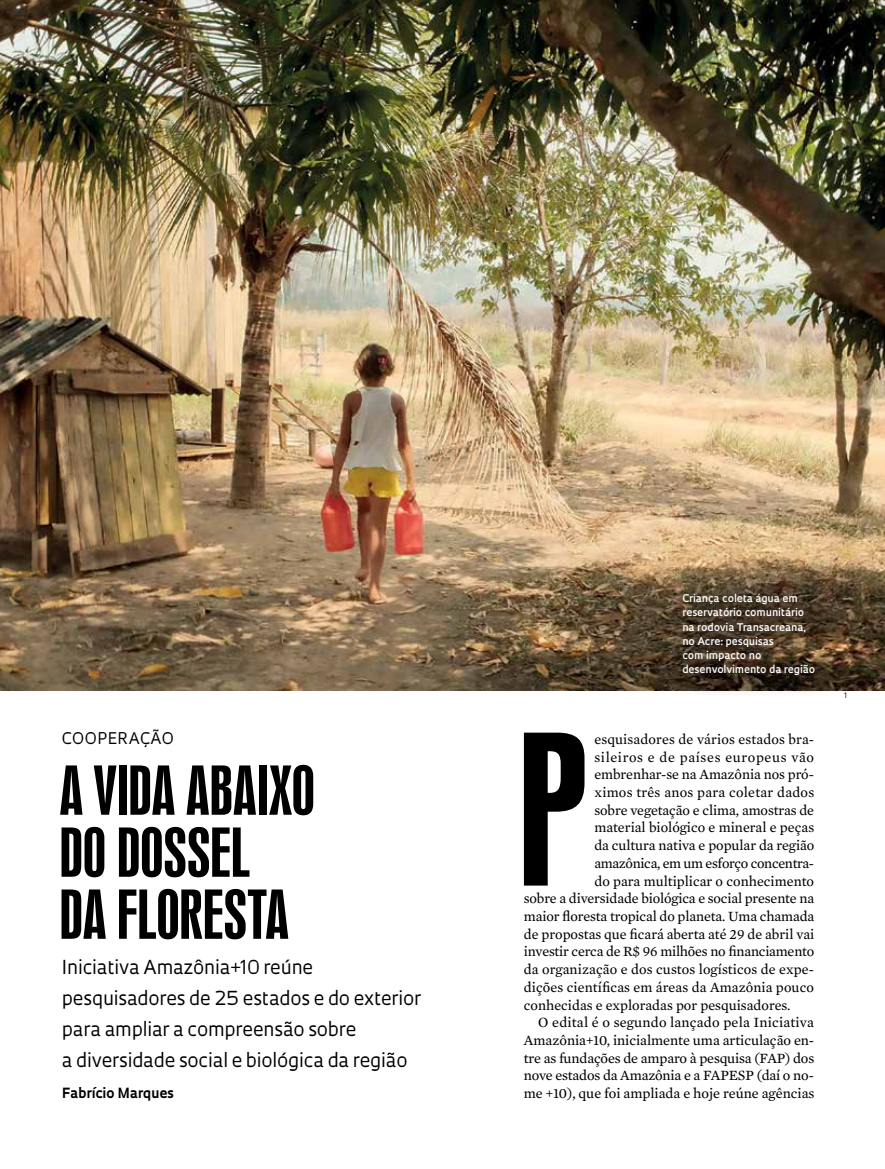
<style>
.page{position:relative;width:885px;height:1169px;background:#fff}
.page>*{position:absolute;margin:0;border:0;box-sizing:border-box;transform-origin:0 0}
.t1{font:195.45px "Swiss 924 BT Regular B";color:#000}
.t2{font:63px/61.9px "Swiss 924 BT Regular B";letter-spacing:-.005em;color:#000}
.t3{font:18.75px/30.9px "Oculum";letter-spacing:-.01em;color:#000}
.t4{font:15.6px "Oculum";letter-spacing:.025em;color:#000}
.t5{font:14.4px "Mercury Text G2";letter-spacing:-.005em;color:#000}
.t6{font:14.4px "Mercury Text G2";letter-spacing:-.025em;color:#000}
.t7{font:14.4px "Mercury Text G2";letter-spacing:.02em;color:#000}
.t8{font:14.4px "Mercury Text G2";letter-spacing:.045em;color:#000}
.t9{font:700 13.65px "Oculum";letter-spacing:-.005em;color:#000}
.t10{font:600 10.35px/14.1px "Oculum";color:#fff}
.t11{font:7.35px "Oculum";color:#000}
</style>
<div class="page">
<img style="left:0;top:0;width:885px;height:690px">
<svg style="left:672px;top:583px;width:166px;height:109px;background:#463726"></svg>
<p class="t4" style="left:62px;top:728px;width:113px">COOPERAÇÃO</p>
<h2 class="t2" style="left:60px;top:760px;width:257px">A VIDA ABAIXO<br>DO DOSSEL<br>DA FLORESTA</h2>
<h3 class="t3" style="left:62px;top:951px;width:361px">Iniciativa Amazônia+10 reúne pesquisadores de 25 estados e do exterior para ampliar a compreensão sobre<br>a diversidade social e biológica da região</h3>
<p class="t9" style="left:62px;top:1083px;width:113px">Fabrício Marques</p>
<p class="t10" style="left:682px;top:591px;width:134px">Criança coleta água em reservatório comunitário na rodovia Transacreana, no Acre: pesquisas<br>com impacto no desenvolvimento da região</p>
<h1 class="t1" style="left:517px;top:693px;width:71px">P</h1>
<p class="t5" style="left:594px;top:728px;width:221px">esquisadores de vários estados bra-</p>
<p class="t8" style="left:594px;top:746px;width:221px">sileiros e de países europeus vão</p>
<p class="t5" style="left:594px;top:764px;width:221px">embrenhar-se na Amazônia nos pró-</p>
<p class="t7" style="left:594px;top:782px;width:221px">ximos três anos para coletar dados</p>
<p class="t5" style="left:594px;top:799px;width:221px">sobre vegetação e clima, amostras de</p>
<p class="t5" style="left:594px;top:817px;width:221px">material biológico e mineral e peças</p>
<p class="t5" style="left:594px;top:835px;width:221px">da cultura nativa e popular da região</p>
<p class="t6" style="left:594px;top:852px;width:221px">amazônica, em um esforço concentra-</p>
<p class="t5" style="left:594px;top:870px;width:221px">do para multiplicar o conhecimento</p>
<p class="t5" style="left:524px;top:888px;width:292px">sobre a diversidade biológica e social presente na</p>
<p class="t5" style="left:524px;top:905px;width:292px">maior floresta tropical do planeta. Uma chamada</p>
<p class="t5" style="left:524px;top:923px;width:292px">de propostas que ficará aberta até 29 de abril vai</p>
<p class="t5" style="left:524px;top:941px;width:292px">investir cerca de R$ 96 milhões no financiamento</p>
<p class="t5" style="left:524px;top:959px;width:292px">da organização e dos custos logísticos de expe-</p>
<p class="t5" style="left:524px;top:976px;width:292px">dições científicas em áreas da Amazônia pouco</p>
<p class="t5" style="left:524px;top:994px;width:268px">conhecidas e exploradas por pesquisadores.</p>
<p class="t5" style="left:538px;top:1012px;width:277px">O edital é o segundo lançado pela Iniciativa</p>
<p class="t5" style="left:524px;top:1029px;width:292px">Amazônia+10, inicialmente uma articulação en-</p>
<p class="t5" style="left:524px;top:1047px;width:292px">tre as fundações de amparo à pesquisa (FAP) dos</p>
<p class="t5" style="left:524px;top:1065px;width:292px">nove estados da Amazônia e a FAPESP (daí o no-</p>
<p class="t5" style="left:524px;top:1082px;width:292px">me +10), que foi ampliada e hoje reúne agências</p>
<p class="t11" style="left:844px;top:690px;width:5px">1</p>
</div>
